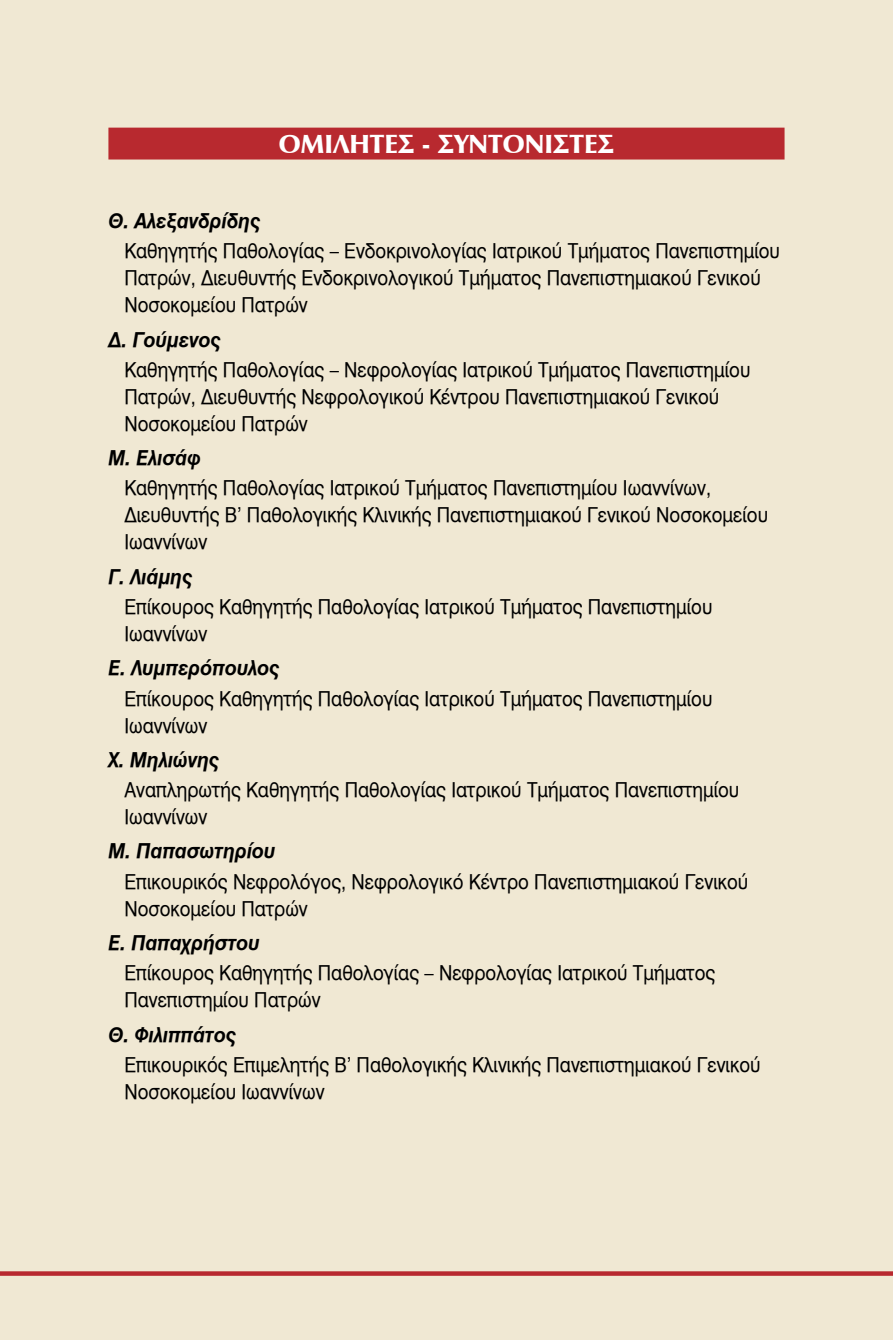
<style>
.page{position:relative;width:893px;height:1340px;background:#fff}
.page>*{position:absolute;margin:0;border:0;box-sizing:border-box;transform-origin:0 0}
.t1{font:27px "UB Optima Bold";color:#fff}
.t2{font:20.25px/27px "UB Helvetica";color:#000;scale:.9 1}
.t3{font:italic 20.25px "UB Helvetica Bold";color:#000;scale:.95 1}
</style>
<div class="page">
<div style="left:1px;top:0;width:892px;height:1339px;background:#f0e8d3"></div>
<svg style="left:0;top:0;width:1px;height:1339px"></svg>
<svg style="left:0;top:1271px;width:893px;height:4px;background:#bc373b"></svg>
<div style="left:108px;top:128px;width:676px;height:31px;background:#b8292f"></div>
<h1 class="t1" style="left:279px;top:129px;width:337px">ΟΜΙΛΗΤΕΣ - ΣΥΝΤΟΝΙΣΤΕΣ</h1>
<p class="t3" style="left:108px;top:209px;width:162px">Θ. Αλεξανδρίδης</p>
<p class="t2" style="left:124px;top:238px;width:730px">Καθηγητής Παθολογίας – Ενδοκρινολογίας Ιατρικού Τμήματος Πανεπιστημίου<br>Πατρών, Διευθυντής Ενδοκρινολογικού Τμήματος Πανεπιστημιακού Γενικού<br>Νοσοκομείου Πατρών</p>
<p class="t3" style="left:108px;top:327px;width:120px">Δ. Γούμενος</p>
<p class="t2" style="left:124px;top:356px;width:697px">Καθηγητής Παθολογίας – Νεφρολογίας Ιατρικού Τμήματος Πανεπιστημίου<br>Πατρών, Διευθυντής Νεφρολογικού Κέντρου Πανεπιστημιακού Γενικού<br>Νοσοκομείου Πατρών</p>
<p class="t3" style="left:108px;top:446px;width:99px">Μ. Ελισάφ</p>
<p class="t2" style="left:124px;top:475px;width:717px">Καθηγητής Παθολογίας Ιατρικού Τμήματος Πανεπιστημίου Ιωαννίνων,<br>Διευθυντής Β’ Παθολογικής Κλινικής Πανεπιστημιακού Γενικού Νοσοκομείου<br>Ιωαννίνων</p>
<p class="t3" style="left:108px;top:564px;width:90px">Γ. Λιάμης</p>
<p class="t2" style="left:124px;top:593px;width:655px">Επίκουρος Καθηγητής Παθολογίας Ιατρικού Τμήματος Πανεπιστημίου<br>Ιωαννίνων</p>
<p class="t3" style="left:108px;top:656px;width:182px">Ε. Λυμπερόπουλος</p>
<p class="t2" style="left:124px;top:685px;width:655px">Επίκουρος Καθηγητής Παθολογίας Ιατρικού Τμήματος Πανεπιστημίου<br>Ιωαννίνων</p>
<p class="t3" style="left:108px;top:747px;width:118px">Χ. Μηλιώνης</p>
<p class="t2" style="left:124px;top:776px;width:685px">Αναπληρωτής Καθηγητής Παθολογίας Ιατρικού Τμήματος Πανεπιστημίου<br>Ιωαννίνων</p>
<p class="t3" style="left:108px;top:839px;width:178px">Μ. Παπασωτηρίου</p>
<p class="t2" style="left:124px;top:868px;width:695px">Επικουρικός Νεφρολόγος, Νεφρολογικό Κέντρο Πανεπιστημιακού Γενικού<br>Νοσοκομείου Πατρών</p>
<p class="t3" style="left:108px;top:930px;width:161px">Ε. Παπαχρήστου</p>
<p class="t2" style="left:124px;top:959px;width:658px">Επίκουρος Καθηγητής Παθολογίας – Νεφρολογίας Ιατρικού Τμήματος<br>Πανεπιστημίου Πατρών</p>
<p class="t3" style="left:108px;top:1022px;width:136px">Θ. Φιλιππάτος</p>
<p class="t2" style="left:124px;top:1051px;width:708px">Επικουρικός Επιμελητής Β’ Παθολογικής Κλινικής Πανεπιστημιακού Γενικού<br>Νοσοκομείου Ιωαννίνων</p>
</div>
